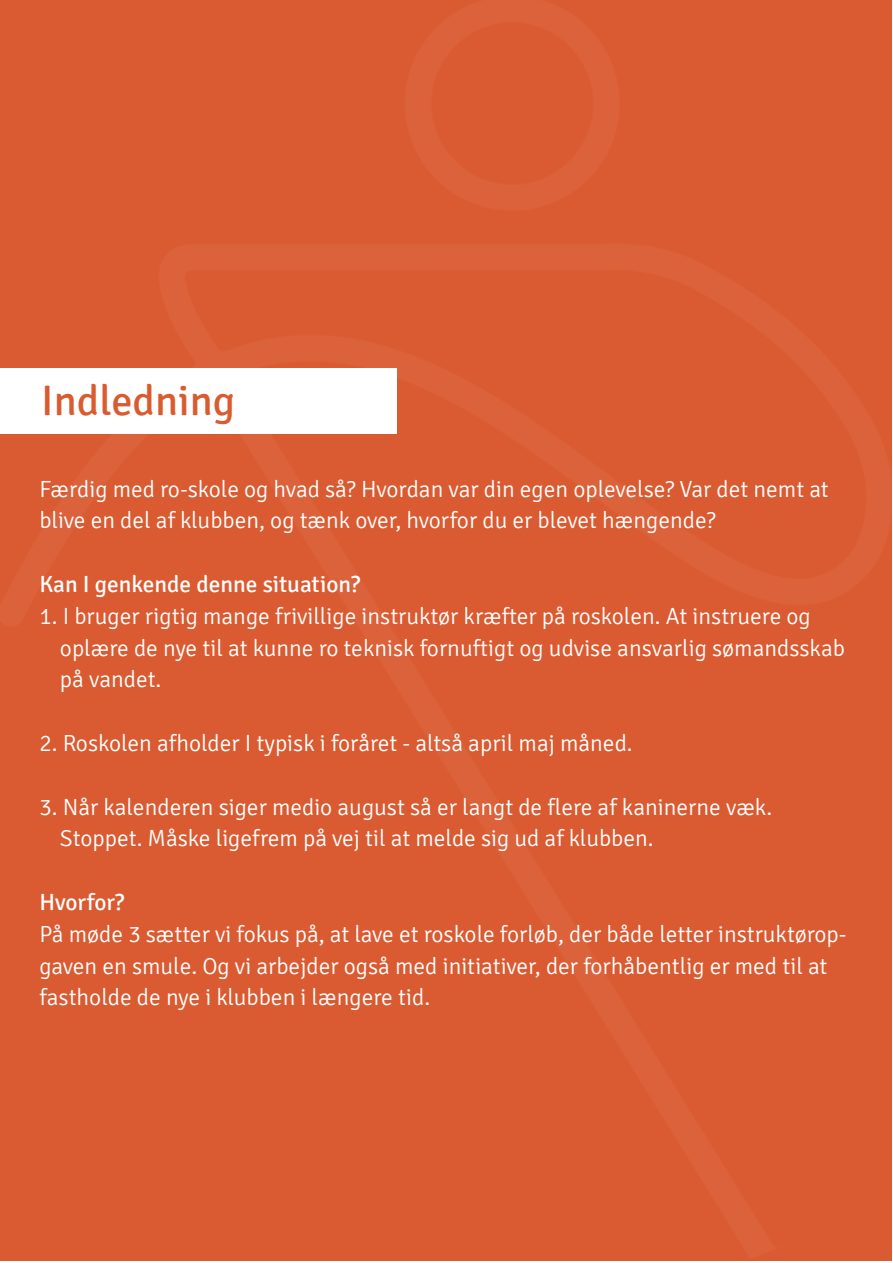
<style>
.page{position:relative;width:893px;height:1263px;background:#fff}
.page>*{position:absolute;margin:0;border:0;box-sizing:border-box;transform-origin:0 0}
.t1{font:42.45px "Signika";color:#d95b30}
.t2{font:300 23.25px/31.8px "Signika";color:#fff}
.t3{font:23.25px "Signika";color:#fff}
</style>
<div class="page">
<img style="left:0;top:0;width:891px;height:1260px">
<div style="left:0;top:368px;width:397px;height:66px;background:#fff"></div>
<h1 class="t1" style="left:41px;top:376px;width:195px">Indledning</h1>
<p class="t2" style="left:39px;top:473px;width:791px">Færdig med ro-skole og hvad så? Hvordan var din egen oplevelse? Var det nemt at blive en del af klubben, og tænk over, hvorfor du er blevet hængende?</p>
<p class="t3" style="left:39px;top:571px;width:323px">Kan I genkende denne situation?</p>
<p class="t2" style="left:60px;top:600px;width:787px;text-indent:-21px">1. I bruger rigtig mange frivillige instruktør kræfter på roskolen. At instruere og oplære de nye til at kunne ro teknisk fornuftigt og udvise ansvarlig sømandsskab på vandet.</p>
<p class="t2" style="left:39px;top:728px;width:595px">2. Roskolen afholder I typisk i foråret - altså april maj måned.</p>
<p class="t2" style="left:60px;top:791px;width:714px;text-indent:-21px">3. Når kalenderen siger medio august så er langt de flere af kaninerne væk.<br>Stoppet. Måske ligefrem på vej til at melde sig ud af klubben.</p>
<p class="t3" style="left:39px;top:889px;width:86px">Hvorfor?</p>
<p class="t2" style="left:39px;top:918px;width:809px">På møde 3 sætter vi fokus på, at lave et roskole forløb, der både letter instruktørop&shy;gaven en smule. Og vi arbejder også med initiativer, der forhåbentlig er med til at fastholde de nye i klubben i længere tid.</p>
</div>
